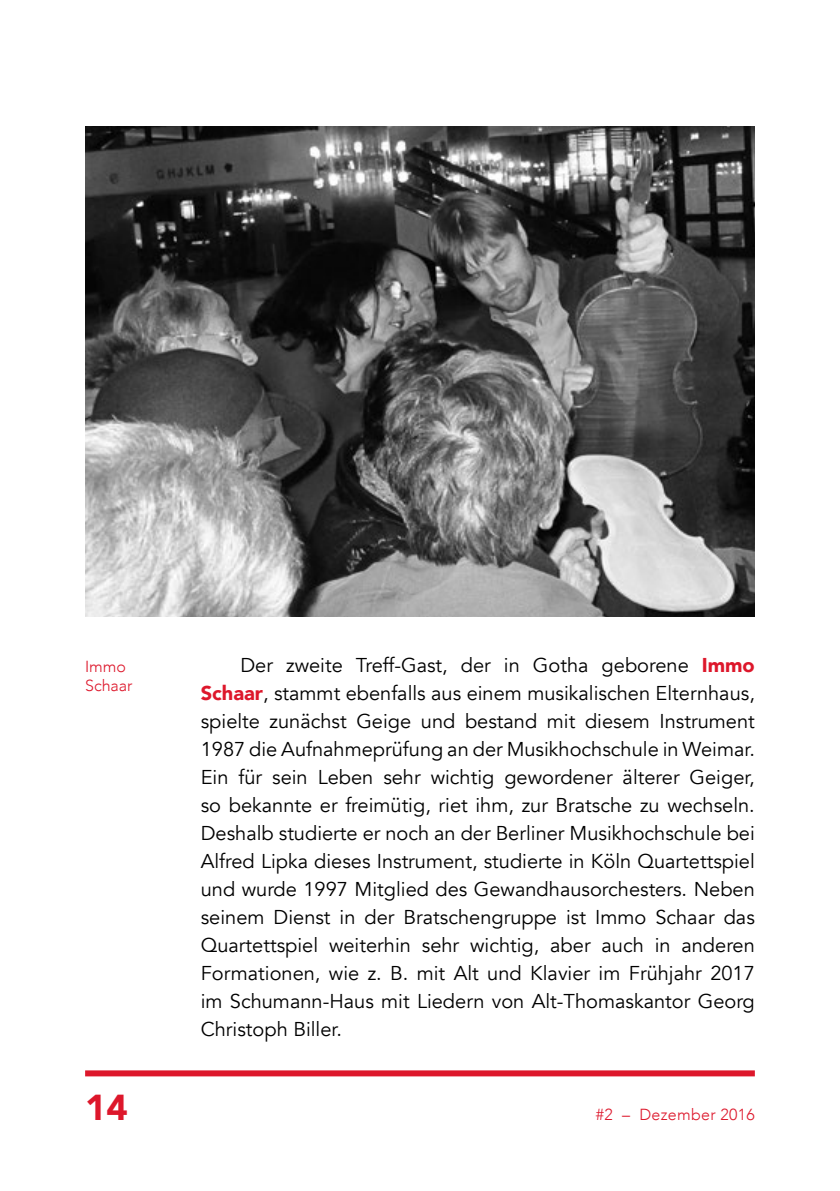
<style>
.page{position:relative;width:840px;height:1191px;background:#fff}
.page>*{position:absolute;margin:0;border:0;box-sizing:border-box;transform-origin:0 0}
.t1{font:900 36px "Avenir";color:#dd172b}
.t2{font:20px/28px "Avenir";color:#000;text-align:justify}
.t3{font:300 16px "Avenir";letter-spacing:.02em;color:#dd172b}
.t4{font:300 16px/19.2px "Avenir";color:#dd172b}
.s1{font-weight:900;color:#dd172b}
</style>
<div class="page">
<div style="left:85px;top:1070px;width:669px;height:6px;background:#dd172b"></div>
<img style="left:85px;top:126px;width:669px;height:490px">
<p class="t4" style="left:85px;top:657px;width:49px">Immo<br>Schaar</p>
<h1 class="t1" style="left:85px;top:1077px;width:44px">14</h1>
<p class="t2" style="left:201px;top:651px;width:555px;text-indent:40px">Der zweite Treff-Gast, der in Gotha geborene <span class="s1">Immo Schaar</span>, stammt ebenfalls aus einem musikalischen Elternhaus, spielte zunächst Geige und bestand mit diesem Instrument 1987 die Aufnahmeprüfung an der Musikhochschule in Weimar.<br>Ein für sein Leben sehr wichtig gewordener älterer Geiger, so bekannte er freimütig, riet ihm, zur Bratsche zu wechseln.<br>Deshalb studierte er noch an der Berliner Musikhochschule bei Alfred Lipka dieses Instrument, studierte in Köln Quartettspiel und wurde 1997 Mitglied des Gewandhausorchesters. Neben seinem Dienst in der Bratschengruppe ist Immo Schaar das Quartettspiel weiterhin sehr wichtig, aber auch in anderen Formationen, wie z. B. mit Alt und Klavier im Frühjahr 2017 im Schumann-Haus mit Liedern von Alt-Thomaskantor Georg Christoph Biller.</p>
<p class="t3" style="left:595px;top:1105px;width:160px">#2 – Dezember 2016</p>
</div>
